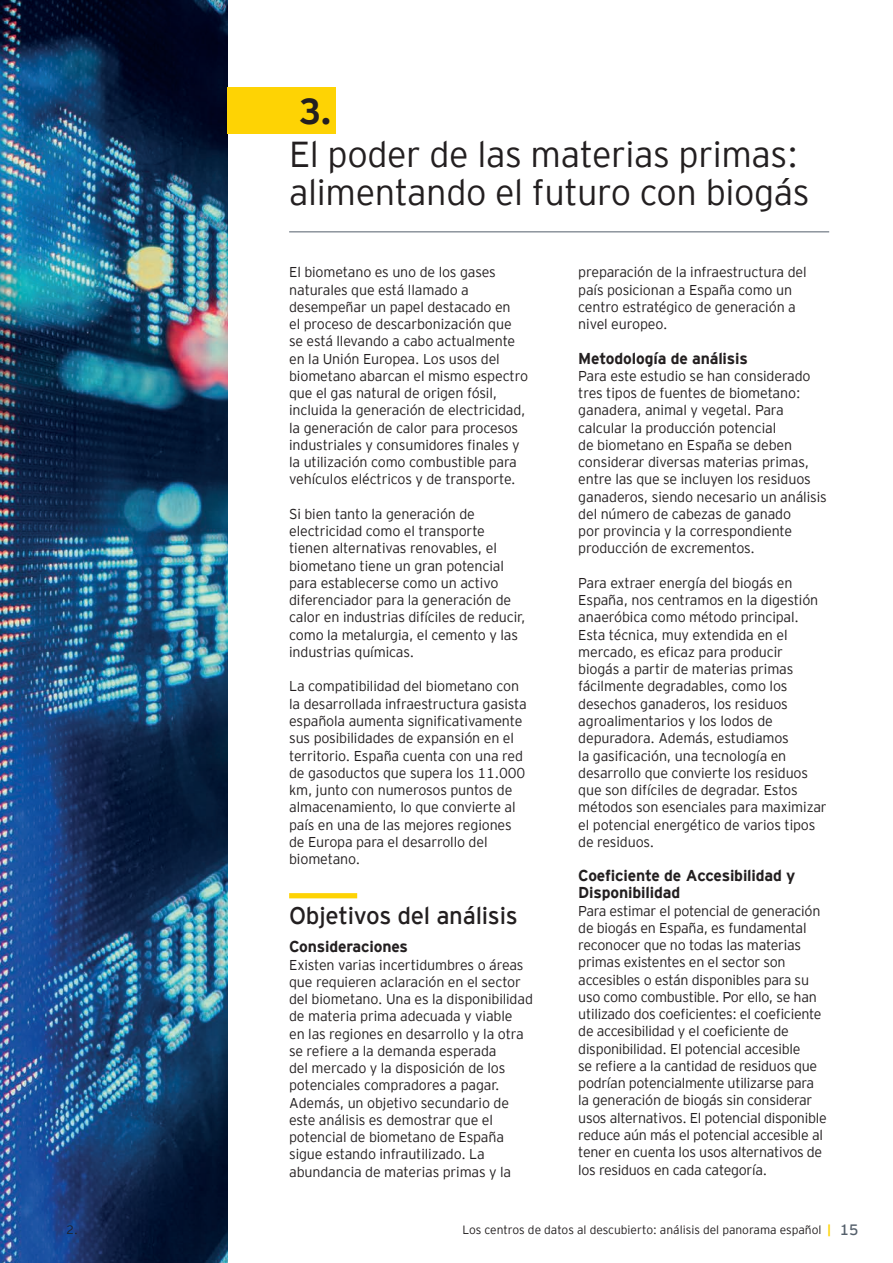
<style>
.page{position:relative;width:893px;height:1263px;background:#fff}
.page>*{position:absolute;margin:0;border:0;box-sizing:border-box;transform-origin:0 0}
.t1{font:300 36px/37.5px "EY Interstate";letter-spacing:-.01em;color:#231f20}
.t2{font:700 36px "EY Interstate";color:#231f20}
.t3{font:24px "EY Interstate";letter-spacing:-.01em;color:#231f20}
.t4{font:700 15.75px/17.2px "EY Interstate";letter-spacing:-.01em;color:#231f20}
.t5{font:300 14.25px/17.2px "EY Interstate";letter-spacing:-.01em;color:#231f20}
.t6{font:300 12px "EY Interstate";color:#231f20}
.s1{font-weight:700;color:#fed304}
.s2{font-weight:400;font-size:15px;color:#545f6b}
</style>
<div class="page">
<img style="left:0;top:0;width:227px;height:1263px">
<img style="left:0;top:179px;width:47px;height:388px">
<div style="left:227px;top:87px;width:109px;height:47px;background:#fed304"></div>
<div style="left:289px;top:893px;width:68px;height:5px;background:#fed304"></div>
<hr style="left:289px;top:231px;width:540px;height:1px;background:#545f6b">
<h1 class="t2" style="left:299px;top:85px;width:34px">3.</h1>
<h1 class="t1" style="left:289px;top:134px;width:522px">El poder de las materias primas: alimentando el futuro con biogás</h1>
<p class="t5" style="left:289px;top:263px;width:240px">El biometano es uno de los gases naturales que está llamado a desempeñar un papel destacado en<br>el proceso de descarbonización que se está llevando a cabo actualmente en la Unión Europea. Los usos del biometano abarcan el mismo espectro que el gas natural de origen fósil, incluida la generación de electricidad, la generación de calor para procesos industriales y consumidores finales y la utilización como combustible para vehículos eléctricos y de transporte.</p>
<p class="t5" style="left:289px;top:504px;width:238px">Si bien tanto la generación de electricidad como el transporte tienen alternativas renovables, el biometano tiene un gran potencial para establecerse como un activo diferenciador para la generación de calor en industrias difíciles de reducir, como la metalurgia, el cemento y las industrias químicas.</p>
<p class="t5" style="left:289px;top:677px;width:239px">La compatibilidad del biometano con la desarrollada infraestructura gasista española aumenta significativamente sus posibilidades de expansión en el territorio. España cuenta con una red de gasoductos que supera los 11.000 km, junto con numerosos puntos de almacenamiento, lo que convierte al país en una de las mejores regiones de Europa para el desarrollo del biometano.</p>
<h2 class="t3" style="left:289px;top:898px;width:230px">Objetivos del análisis</h2>
<p class="t4" style="left:289px;top:937px;width:120px">Consideraciones</p>
<p class="t5" style="left:289px;top:955px;width:245px">Existen varias incertidumbres o áreas que requieren aclaración en el sector del biometano. Una es la disponibilidad de materia prima adecuada y viable<br>en las regiones en desarrollo y la otra se refiere a la demanda esperada<br>del mercado y la disposición de los potenciales compradores a pagar.<br>Además, un objetivo secundario de este análisis es demostrar que el potencial de biometano de España sigue estando infrautilizado. La abundancia de materias primas y la</p>
<p class="t5" style="left:578px;top:263px;width:230px">preparación de la infraestructura del país posicionan a España como un centro estratégico de generación a nivel europeo.</p>
<p class="t4" style="left:578px;top:348px;width:171px">Metodología de análisis</p>
<p class="t5" style="left:578px;top:366px;width:250px">Para este estudio se han considerado tres tipos de fuentes de biometano: ganadera, animal y vegetal. Para calcular la producción potencial<br>de biometano en España se deben considerar diversas materias primas, entre las que se incluyen los residuos ganaderos, siendo necesario un análisis del número de cabezas de ganado<br>por provincia y la correspondiente producción de excrementos.</p>
<p class="t5" style="left:578px;top:573px;width:250px">Para extraer energía del biogás en España, nos centramos en la digestión anaeróbica como método principal.<br>Esta técnica, muy extendida en el mercado, es eficaz para producir biogás a partir de materias primas fácilmente degradables, como los desechos ganaderos, los residuos agroalimentarios y los lodos de depuradora. Además, estudiamos<br>la gasificación, una tecnología en desarrollo que convierte los residuos que son difíciles de degradar. Estos métodos son esenciales para maximizar el potencial energético de varios tipos de residuos.</p>
<p class="t4" style="left:578px;top:866px;width:219px">Coeficiente de Accesibilidad y<br>Disponibilidad</p>
<p class="t5" style="left:578px;top:901px;width:250px">Para estimar el potencial de generación de biogás en España, es fundamental reconocer que no todas las materias primas existentes en el sector son accesibles o están disponibles para su uso como combustible. Por ello, se han utilizado dos coeficientes: el coeficiente de accesibilidad y el coeficiente de disponibilidad. El potencial accesible<br>se refiere a la cantidad de residuos que podrían potencialmente utilizarse para la generación de biogás sin considerar usos alternativos. El potencial disponible reduce aún más el potencial accesible al tener en cuenta los usos alternativos de los residuos en cada categoría.</p>
<p class="t6" style="left:67px;top:1221px;width:13px">2.</p>
<p class="t6" style="left:462px;top:1221px;width:398px">Los centros de datos al descubierto: análisis del panorama español <span class="s1">|</span> <span class="s2">15</span></p>
</div>
